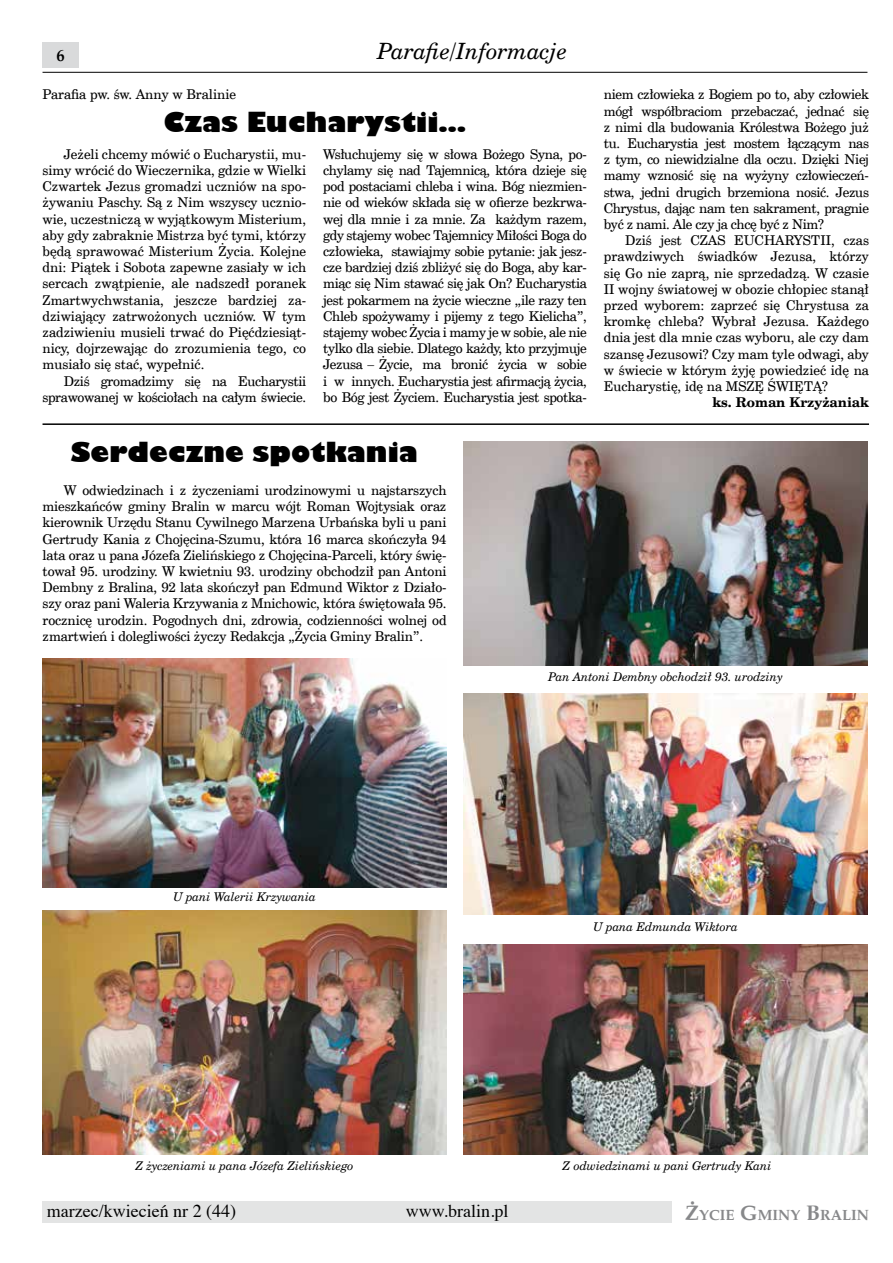
<style>
.page{position:relative;width:893px;height:1263px;background:#fff}
.page>*{position:absolute;margin:0;border:0;box-sizing:border-box;transform-origin:0 0}
.t1{font:800 27px "Gilbert";color:#000}
.t2{font:italic 22.5px "Cent Schbook EU";color:#000}
.t3{font:18px "Times";color:#000}
.t4{font:700 16.5px "Palm Springs";color:#000}
.t5{font:700 14.7px "Palm Springs";color:#87888a}
.t6{font:13.5px/16.2px "Cent Schbook EU";letter-spacing:-.025em;color:#000;text-align:justify}
.t7{font:13.5px "Cent Schbook EU";color:#000}
.t8{font:700 13.5px "Cent Schbook EU";color:#000}
.t9{font:italic 12px "Cent Schbook EU";color:#000}
.s1{font-size:21px}
</style>
<div class="page">
<div style="left:43px;top:1201px;width:629px;height:21px;background:#e3e4e4"></div>
<hr style="left:43px;top:72px;width:824px;height:1px;background:#000">
<div style="left:43px;top:43px;width:36px;height:25px;background:#d9dadb"></div>
<img style="left:463px;top:441px;width:404px;height:225px">
<img style="left:463px;top:945px;width:404px;height:209px">
<img style="left:43px;top:910px;width:403px;height:244px">
<img style="left:43px;top:658px;width:403px;height:230px">
<hr style="left:43px;top:423px;width:826px;height:2px;background:#000">
<img style="left:463px;top:693px;width:404px;height:221px">
<h2 class="t2" style="left:377px;top:37px;width:191px">Parafie/Informacje</h2>
<p class="t4" style="left:56px;top:46px;width:10px">6</p>
<p class="t7" style="left:43px;top:86px;width:195px">Parafia pw. św. Anny w Bralinie</p>
<h1 class="t1" style="left:163px;top:106px;width:304px">Czas Eucharystii…</h1>
<p class="t6" style="left:42px;top:146px;width:265px;text-indent:21px">Jeżeli chcemy mówić o Eucharystii, mu&shy;simy wrócić do Wieczernika, gdzie w Wielki Czwartek Jezus gromadzi uczniów na spo&shy;żywaniu Paschy. Są z Nim wszyscy ucznio&shy;wie, uczestniczą w wyjątkowym Misterium, aby gdy zabraknie Mistrza być tymi, którzy będą sprawować Misterium Życia. Kolejne dni: Piątek i Sobota zapewne zasiały w ich sercach zwątpienie, ale nadszedł poranek Zmartwychwstania, jeszcze bardziej za&shy;dziwiający zatrwożonych uczniów. W tym zadziwieniu musieli trwać do Pięćdziesiąt&shy;nicy, dojrzewając do zrozumienia tego, co musiało się stać, wypełnić.</p>
<p class="t6" style="left:42px;top:373px;width:265px;text-align:right">Dziś gromadzimy się na Eucharystii sprawowanej w kościołach na całym świecie.</p>
<p class="t6" style="left:323px;top:146px;width:265px">Wsłuchujemy się w słowa Bożego Syna, po&shy;chylamy się nad Tajemnicą, która dzieje się pod postaciami chleba i wina. Bóg niezmien&shy;nie od wieków składa się w ofierze bezkrwa&shy;wej dla mnie i za mnie. Za każdym razem, gdy stajemy wobec Tajemnicy Miłości Boga do człowieka, stawiajmy sobie pytanie: jak jesz&shy;cze bardziej dziś zbliżyć się do Boga, aby kar&shy;miąc się Nim stawać się jak On? Eucharystia jest pokarmem na życie wieczne „ile razy ten Chleb spożywamy i pijemy z tego Kielicha”, stajemy wobec Życia i mamy je w sobie, ale nie tylko dla siebie. Dlatego każdy, kto przyjmuje Jezusa – Życie, ma bronić życia w sobie i w innych. Eucharystia jest afirmacją życia, bo Bóg jest Życiem. Eucharystia jest spotka-</p>
<h1 class="t1" style="left:71px;top:436px;width:349px">Serdeczne spotkania</h1>
<p class="t6" style="left:43px;top:482px;width:406px;text-indent:21px">W odwiedzinach i z życzeniami urodzinowymi u najstarszych mieszkańców gminy Bralin w marcu wójt Roman Wojtysiak oraz kierownik Urzędu Stanu Cywilnego Marzena Urbańska byli u pani Gertrudy Kania z Chojęcina-Szumu, która 16 marca skończyła 94 lata oraz u pana Józefa Zielińskiego z Chojęcina-Parceli, który świę&shy;tował 95. urodziny. W kwietniu 93. urodziny obchodził pan Antoni Dembny z Bralina, 92 lata skończył pan Edmund Wiktor z Działo&shy;szy oraz pani Waleria Krzywania z Mnichowic, która świętowała 95. rocznicę urodzin. Pogodnych dni, zdrowia, codzienności wolnej od zmartwień i dolegliwości życzy Redakcja „Życia Gminy Bralin”.</p>
<p class="t6" style="left:604px;top:87px;width:267px">niem człowieka z Bogiem po to, aby człowiek mógł współbraciom przebaczać, jednać się z nimi dla budowania Królestwa Bożego już tu. Eucharystia jest mostem łączącym nas z tym, co niewidzialne dla oczu. Dzięki Niej mamy wznosić się na wyżyny człowieczeń&shy;stwa, jedni drugich brzemiona nosić. Jezus Chrystus, dając nam ten sakrament, pragnie być z nami. Ale czy ja chcę być z Nim?</p>
<p class="t6" style="left:604px;top:233px;width:267px;text-indent:21px">Dziś jest CZAS EUCHARYSTII, czas prawdziwych świadków Jezusa, którzy się Go nie zaprą, nie sprzedadzą. W czasie II wojny światowej w obozie chłopiec stanął przed wyborem: zaprzeć się Chrystusa za kromkę chleba? Wybrał Jezusa. Każdego dnia jest dla mnie czas wyboru, ale czy dam szansę Jezusowi? Czy mam tyle odwagi, aby w świecie w którym żyję powiedzieć idę na Eucharystię, idę na MSZĘ ŚWIĘTĄ?</p>
<p class="t8" style="left:712px;top:394px;width:158px">ks. Roman Krzyżaniak</p>
<p class="t9" style="left:173px;top:889px;width:144px">U pani Walerii Krzywania</p>
<p class="t9" style="left:548px;top:669px;width:236px">Pan Antoni Dembny obchodził 93. urodziny</p>
<p class="t9" style="left:593px;top:919px;width:146px">U pana Edmunda Wiktora</p>
<p class="t9" style="left:135px;top:1158px;width:220px">Z życzeniami u pana Józefa Zielińskiego</p>
<p class="t9" style="left:563px;top:1158px;width:210px">Z odwiedzinami u pani Gertrudy Kani</p>
<h3 class="t3" style="left:47px;top:1194px;width:191px">marzec/kwiecień nr 2 (44)</h3>
<h3 class="t3" style="left:406px;top:1194px;width:104px">www.bralin.pl</h3>
<p class="t5" style="left:685px;top:1206px;width:185px"><span class="s1">Ż</span>YCIE <span class="s1">G</span>MINY <span class="s1">B</span>RALIN</p>
</div>
